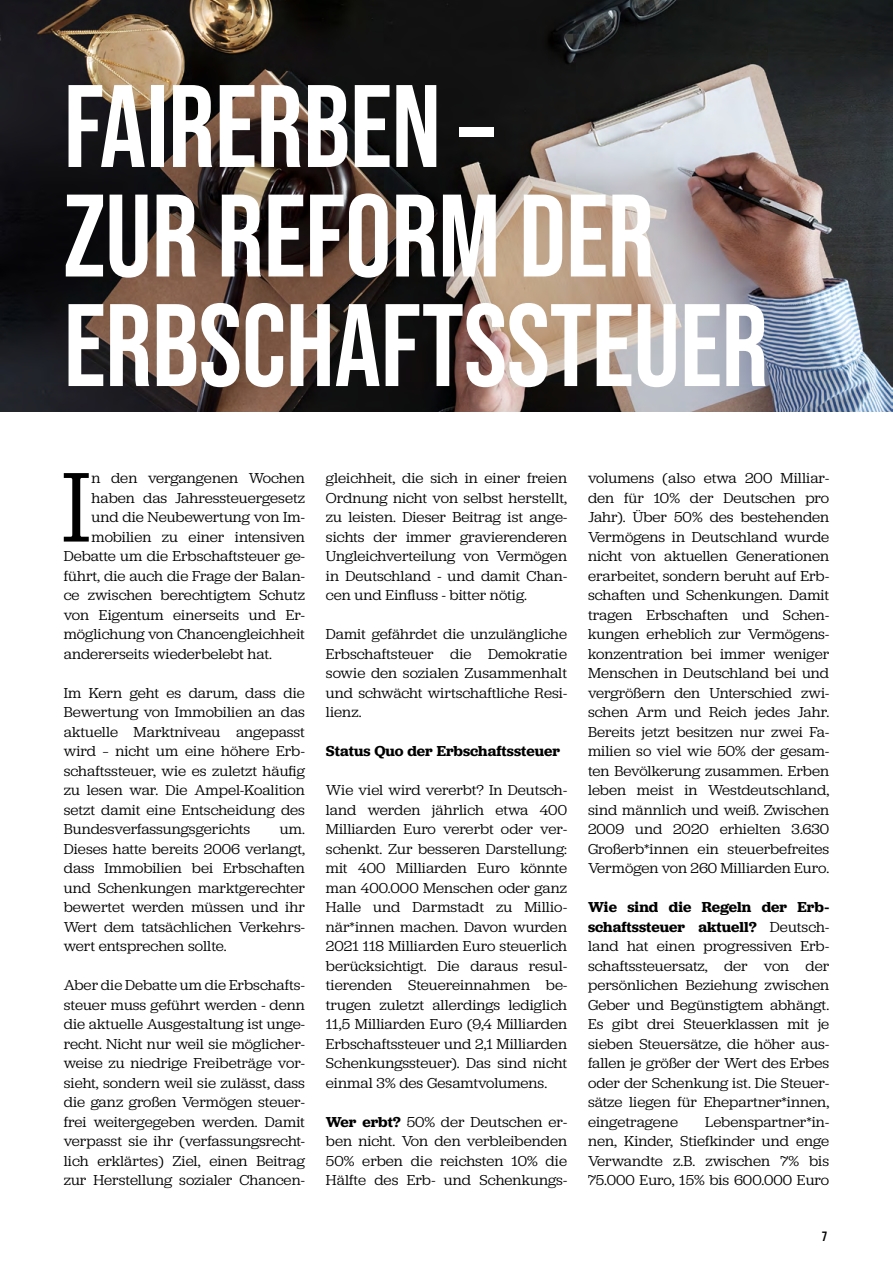
<style>
.page{position:relative;width:893px;height:1263px;background:#fff}
.page>*{position:absolute;margin:0;border:0;box-sizing:border-box;transform-origin:0 0}
.t1{font:700 117px/109.5px "Bebas Neue Pro";color:#fff}
.t2{font:103.05px "Jubilat";color:#000}
.t3{font:15px/19.5px "Jubilat";letter-spacing:.005em;color:#000;text-align:justify}
.t4{font:600 15px "Jubilat";color:#000}
.t5{font:700 13.5px "Bebas Neue Pro";color:#020203}
.s1{font-weight:600}
</style>
<div class="page">
<img style="left:0;top:0;width:893px;height:412px">
<h1 class="t1" style="left:64px;top:70px;width:706px">FAIRERBEN –<br>ZUR REFORM DER<br>ERBSCHAFTSSTEUER</h1>
<h2 class="t2" style="left:62px;top:443px;width:31px">I</h2>
<p class="t3" style="left:91px;top:468px;width:215px">n den vergangenen Wochen</p>
<p class="t3" style="left:91px;top:487px;width:215px">haben das Jahressteuergesetz</p>
<p class="t3" style="left:91px;top:507px;width:215px">und die Neubewertung von Im-</p>
<p class="t3" style="left:91px;top:526px;width:215px">mobilien zu einer intensiven</p>
<p class="t3" style="left:64px;top:546px;width:243px">Debatte um die Erbschaftsteuer ge-</p>
<p class="t3" style="left:64px;top:565px;width:243px">führt, die auch die Frage der Balan-</p>
<p class="t3" style="left:64px;top:585px;width:243px">ce zwischen berechtigtem Schutz</p>
<p class="t3" style="left:64px;top:604px;width:243px">von Eigentum einerseits und Er-</p>
<p class="t3" style="left:64px;top:624px;width:243px">möglichung von Chancengleichheit</p>
<p class="t3" style="left:64px;top:643px;width:210px">andererseits wiederbelebt hat.</p>
<p class="t3" style="left:64px;top:682px;width:243px">Im Kern geht es darum, dass die Bewertung von Immobilien an das aktuelle Marktniveau angepasst wird – nicht um eine höhere Erb&shy;schaftssteuer, wie es zuletzt häufig zu lesen war. Die Ampel-Koalition setzt damit eine Entscheidung des Bundesverfassungsgerichts</p>
<p class="t3" style="left:64px;top:819px;width:243px;text-indent:216px">um.<br>Dieses hatte bereits 2006 verlangt, dass Immobilien bei Erbschaften und Schenkungen marktgerechter bewertet werden müssen und ihr Wert dem tatsächlichen Verkehrs&shy;wert entsprechen sollte.</p>
<p class="t3" style="left:64px;top:975px;width:243px">Aber die Debatte um die Erbschafts&shy;steuer muss geführt werden - denn die aktuelle Ausgestaltung ist unge&shy;recht. Nicht nur weil sie möglicher&shy;weise zu niedrige Freibeträge vor&shy;sieht, sondern weil sie zulässt, dass die ganz großen Vermögen steuer&shy;frei weitergegeben werden. Damit verpasst sie ihr (verfassungsrecht&shy;lich erklärtes) Ziel, einen Beitrag zur Herstellung sozialer Chancen-</p>
<p class="t3" style="left:326px;top:468px;width:243px">gleichheit, die sich in einer freien Ordnung nicht von selbst herstellt, zu leisten. Dieser Beitrag ist ange&shy;sichts der immer gravierenderen Ungleichverteilung von Vermögen in Deutschland - und damit Chan&shy;cen und Einfluss - bitter nötig.</p>
<p class="t3" style="left:326px;top:624px;width:243px">Damit gefährdet die unzulängliche Erbschaftsteuer die Demokratie sowie den sozialen Zusammenhalt und schwächt wirtschaftliche Resi&shy;lienz.</p>
<p class="t4" style="left:326px;top:741px;width:236px">Status Quo der Erbschaftssteuer</p>
<p class="t3" style="left:326px;top:780px;width:243px">Wie viel wird vererbt? In Deutsch&shy;land werden jährlich etwa 400<br>Milliarden Euro vererbt oder ver&shy;schenkt. Zur besseren Darstellung: mit 400 Milliarden Euro könnte man 400.000 Menschen oder ganz Halle und Darmstadt zu Millio&shy;när*innen machen. Davon wurden 2021 118 Milliarden Euro steuerlich berücksichtigt. Die daraus resul&shy;tierenden Steuereinnahmen be&shy;trugen zuletzt allerdings lediglich 11,5 Milliarden Euro (9,4 Milliarden Erbschaftssteuer und 2,1 Milliarden Schenkungssteuer). Das sind nicht einmal 3% des Gesamtvolumens.</p>
<p class="t3" style="left:326px;top:1111px;width:243px"><span class="s1">Wer erbt?</span> 50% der Deutschen er&shy;ben nicht. Von den verbleibenden 50% erben die reichsten 10% die Hälfte des Erb- und Schenkungs-</p>
<p class="t3" style="left:588px;top:468px;width:243px">volumens (also etwa 200 Milliar&shy;den für 10% der Deutschen pro Jahr). Über 50% des bestehenden Vermögens in Deutschland wurde nicht von aktuellen Generationen erarbeitet, sondern beruht auf Erb&shy;schaften und Schenkungen. Damit tragen Erbschaften und Schen&shy;kungen erheblich zur Vermögens&shy;konzentration bei immer weniger Menschen in Deutschland bei und vergrößern den Unterschied zwi&shy;schen Arm und Reich jedes Jahr.<br>Bereits jetzt besitzen nur zwei Fa&shy;milien so viel wie 50% der gesam&shy;ten Bevölkerung zusammen. Erben leben meist in Westdeutschland, sind männlich und weiß. Zwischen 2009 und 2020 erhielten 3.630<br>Großerb*innen ein steuerbefreites Vermögen von 260 Milliarden Euro.</p>
<p class="t3" style="left:588px;top:897px;width:243px"><span class="s1">Wie sind die Regeln der Erb&shy;schaftssteuer aktuell?</span> Deutsch&shy;land hat einen progressiven Erb&shy;schaftssteuersatz, der von der persönlichen Beziehung zwischen Geber und Begünstigtem abhängt.<br>Es gibt drei Steuerklassen mit je sieben Steuersätze, die höher aus&shy;fallen je größer der Wert des Erbes oder der Schenkung ist. Die Steuer&shy;sätze liegen für Ehepartner*innen, eingetragene</p>
<p class="t3" style="left:588px;top:1111px;width:243px;text-indent:117px">Lebenspartner*in&shy;nen, Kinder, Stiefkinder und enge Verwandte z.B. zwischen 7% bis 75.000 Euro, 15% bis 600.000 Euro</p>
<p class="t5" style="left:822px;top:1228px;width:6px">7</p>
</div>
